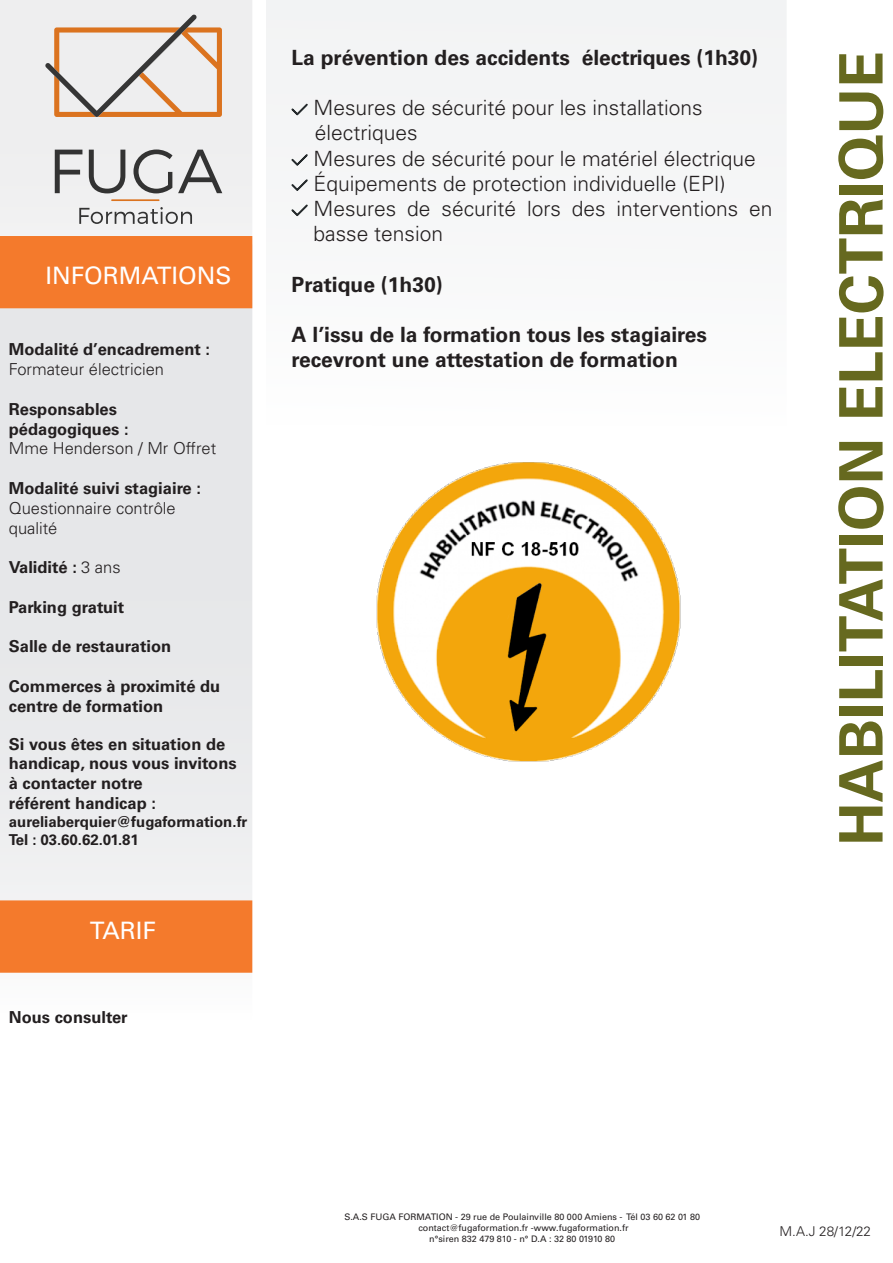
<style>
.page{position:relative;width:893px;height:1263px;background:#fff}
.page>*{position:absolute;margin:0;border:0;box-sizing:border-box;transform-origin:0 0}
.t1{font:700 60px "Univers";color:#66691f}
.t2{font:24px "Univers";color:#fff}
.t3{font:300 21px/25.2px "Univers";color:#231f20}
.t4{font:700 21px/25.2px "Univers";color:#231f20}
.t5{font:700 16.5px "Univers";color:#231f20}
.t6{font:300 16.5px "Univers";color:#231f20}
.t7{font:700 15px "Univers";color:#231f20}
.t8{font:300 13.5px "Univers";color:#231f20}
.t9{font:9px "Univers";color:#231f20}
.s1{font-weight:300}
</style>
<div class="page">
<div style="left:0;top:0;width:252px;height:236px;background:#eeeeef"></div>
<svg style="left:45px;top:14px;width:177px;height:103px;background:#dfcfc2"></svg>
<svg style="left:55px;top:150px;width:27px;height:43px"></svg>
<svg style="left:89px;top:150px;width:36px;height:43px"></svg>
<svg style="left:133px;top:149px;width:89px;height:44px"></svg>
<svg style="left:79px;top:207px;width:113px;height:17px"></svg>
<hr style="left:111px;top:199px;width:49px;height:2px;background:#db731f">
<div style="left:266px;top:0;width:520px;height:157px;background:#f3f4f5"></div>
<div style="left:0;top:308px;width:252px;height:592px;background:#e7e8e9"></div>
<div style="left:0;top:236px;width:252px;height:72px;background:#f47a2c"></div>
<svg style="left:290px;top:102px;width:19px;height:16px"></svg>
<svg style="left:290px;top:153px;width:19px;height:13px"></svg>
<svg style="left:291px;top:179px;width:17px;height:12px"></svg>
<svg style="left:291px;top:204px;width:17px;height:13px"></svg>
<img style="left:376px;top:462px;width:304px;height:300px">
<div style="left:0;top:900px;width:252px;height:73px;background:#f47a2c"></div>
<p class="t2" style="left:45px;top:261px;width:188px">INFORMATIONS</p>
<p class="t5" style="left:9px;top:340px;width:203px">Modalité d’encadrement :</p>
<p class="t6" style="left:9px;top:359px;width:157px">Formateur électricien</p>
<p class="t5" style="left:9px;top:399px;width:110px">Responsables</p>
<p class="t5" style="left:9px;top:419px;width:121px">pédagogiques :</p>
<p class="t6" style="left:9px;top:438px;width:209px">Mme Henderson / Mr Offret</p>
<p class="t5" style="left:9px;top:478px;width:194px">Modalité suivi stagiaire :</p>
<p class="t6" style="left:9px;top:498px;width:168px">Questionnaire contrôle</p>
<p class="t6" style="left:9px;top:518px;width:50px">qualité</p>
<p class="t5" style="left:9px;top:558px;width:113px">Validité : <span class="s1">3 ans</span></p>
<p class="t5" style="left:9px;top:597px;width:117px">Parking gratuit</p>
<p class="t5" style="left:9px;top:637px;width:164px">Salle de restauration</p>
<p class="t5" style="left:9px;top:676px;width:213px">Commerces à proximité du</p>
<p class="t5" style="left:9px;top:696px;width:156px">centre de formation</p>
<p class="t5" style="left:9px;top:734px;width:218px">Si vous êtes en situation de</p>
<p class="t5" style="left:9px;top:754px;width:229px">handicap, nous vous invitons</p>
<p class="t5" style="left:9px;top:774px;width:135px">à contacter notre</p>
<p class="t5" style="left:9px;top:793px;width:149px">référent handicap :</p>
<p class="t7" style="left:9px;top:813px;width:240px">aureliaberquier@fugaformation.fr</p>
<p class="t7" style="left:9px;top:831px;width:132px">Tel : 03.60.62.01.81</p>
<p class="t2" style="left:90px;top:916px;width:68px">TARIF</p>
<p class="t5" style="left:9px;top:1008px;width:120px">Nous consulter</p>
<p class="t4" style="left:291px;top:45px;width:468px">La prévention des accidents électriques (1h30)</p>
<p class="t3" style="left:314px;top:95px;width:391px">Mesures de sécurité pour les installations</p>
<p class="t3" style="left:315px;top:120px;width:104px">électriques</p>
<p class="t3" style="left:314px;top:146px;width:444px">Mesures de sécurité pour le matériel électrique</p>
<p class="t3" style="left:314px;top:171px;width:413px">Équipements de protection individuelle (EPI)</p>
<p class="t3" style="left:314px;top:196px;width:460px">Mesures de sécurité lors des interventions en basse tension</p>
<p class="t4" style="left:291px;top:272px;width:153px">Pratique (1h30)</p>
<p class="t4" style="left:291px;top:322px;width:417px">A l’issu de la formation tous les stagiaires recevront une attestation de formation</p>
<p class="t1" style="left:826px;top:846px;width:796px;rotate:-90deg">HABILITATION ELECTRIQUE</p>
<p class="t9" style="left:344px;top:1211px;width:357px">S.A.S FUGA FORMATION - 29 rue de Poulainville 80 000 Amiens - Tél 03 60 62 01 80</p>
<p class="t9" style="left:418px;top:1222px;width:212px">contact@fugaformation.fr -www.fugaformation.fr</p>
<p class="t9" style="left:429px;top:1233px;width:187px">n°siren 832 479 810 - n° D.A : 32 80 01910 80</p>
<p class="t8" style="left:779px;top:1223px;width:93px">M.A.J 28/12/22</p>
</div>
